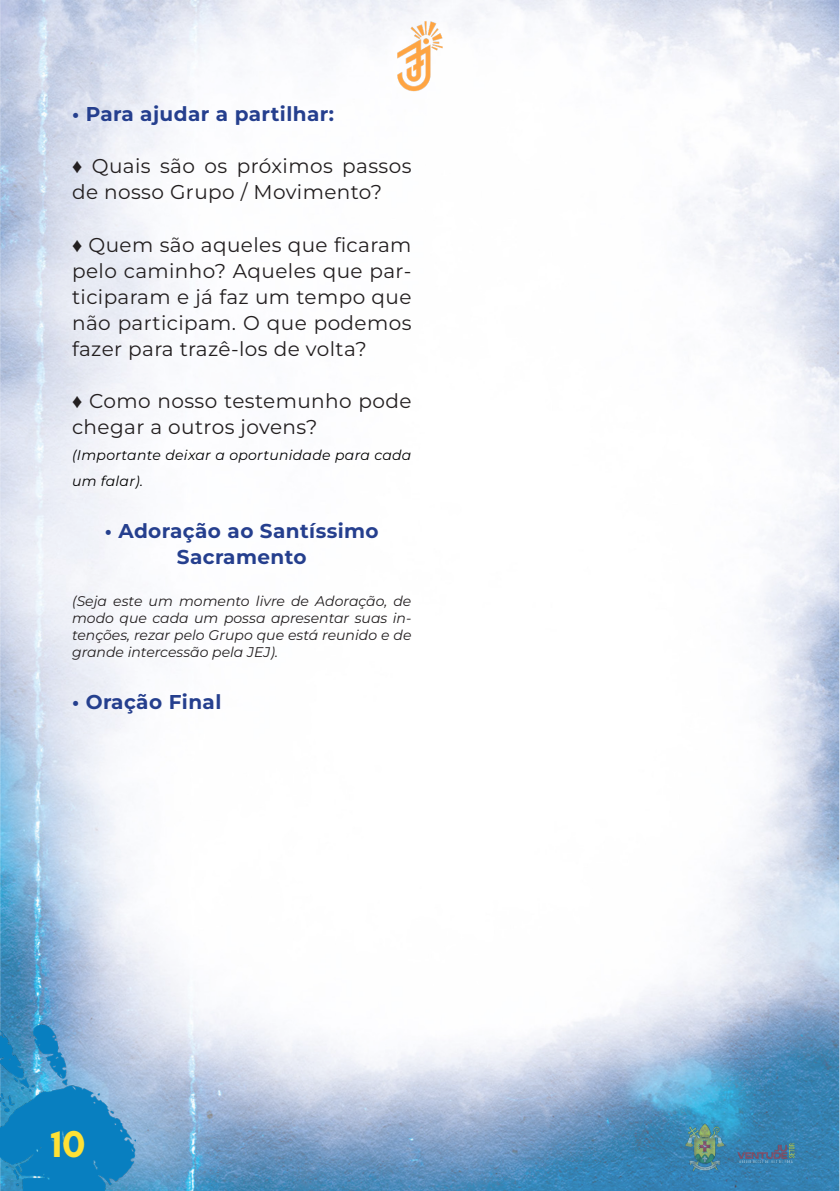
<style>
.page{position:relative;width:840px;height:1191px;background:#fff}
.page>*{position:absolute;margin:0;border:0;box-sizing:border-box;transform-origin:0 0}
.t1{font:700 38px "Glacial Indifference";color:#ffe135}
.t2{font:20px/26px "Montserrat";letter-spacing:.02em;color:#231f20}
.t3{font:700 20px "Montserrat";letter-spacing:.02em;color:#253f8e}
.t4{font:italic 14px/16.8px "Montserrat";color:#231f20;text-align:justify}
.t5{font:italic 14px/26px "Montserrat";letter-spacing:.02em;color:#000}
.s1{font-family:"Arial";font-weight:900}
</style>
<div class="page">
<img style="left:0;top:0;width:839px;height:1191px">
<img style="left:0;top:1021px;width:135px;height:170px">
<img style="left:383px;top:20px;width:73px;height:73px">
<img style="left:674px;top:1118px;width:130px;height:58px">
<p class="t3" style="left:72px;top:101px;width:263px">• Para ajudar a partilhar:</p>
<p class="t2" style="left:72px;top:153px;width:341px"><span class="s1">♦</span> Quais são os próximos passos de nosso Grupo / Movimento?</p>
<p class="t2" style="left:72px;top:231px;width:341px;text-align:justify"><span class="s1">♦</span> Quem são aqueles que ficaram pelo caminho? Aqueles que par&shy;ticiparam e já faz um tempo que não participam. O que podemos fazer para trazê-los de volta?</p>
<p class="t2" style="left:72px;top:387px;width:341px"><span class="s1">♦</span> Como nosso testemunho pode chegar a outros jovens?</p>
<p class="t5" style="left:72px;top:441px;width:341px">(Importante deixar a oportunidade para cada um falar).</p>
<p class="t3" style="left:105px;top:517px;width:275px">• Adoração ao Santíssimo</p>
<p class="t3" style="left:177px;top:543px;width:131px">Sacramento</p>
<p class="t4" style="left:72px;top:592px;width:341px">(Seja este um momento livre de Adoração, de modo que cada um possa apresentar suas in&shy;tenções, rezar pelo Grupo que está reunido e de grande intercessão pela JEJ).</p>
<p class="t3" style="left:72px;top:688px;width:151px">• Oração Final</p>
<p class="t1" style="left:51px;top:1120px;width:36px">10</p>
</div>
